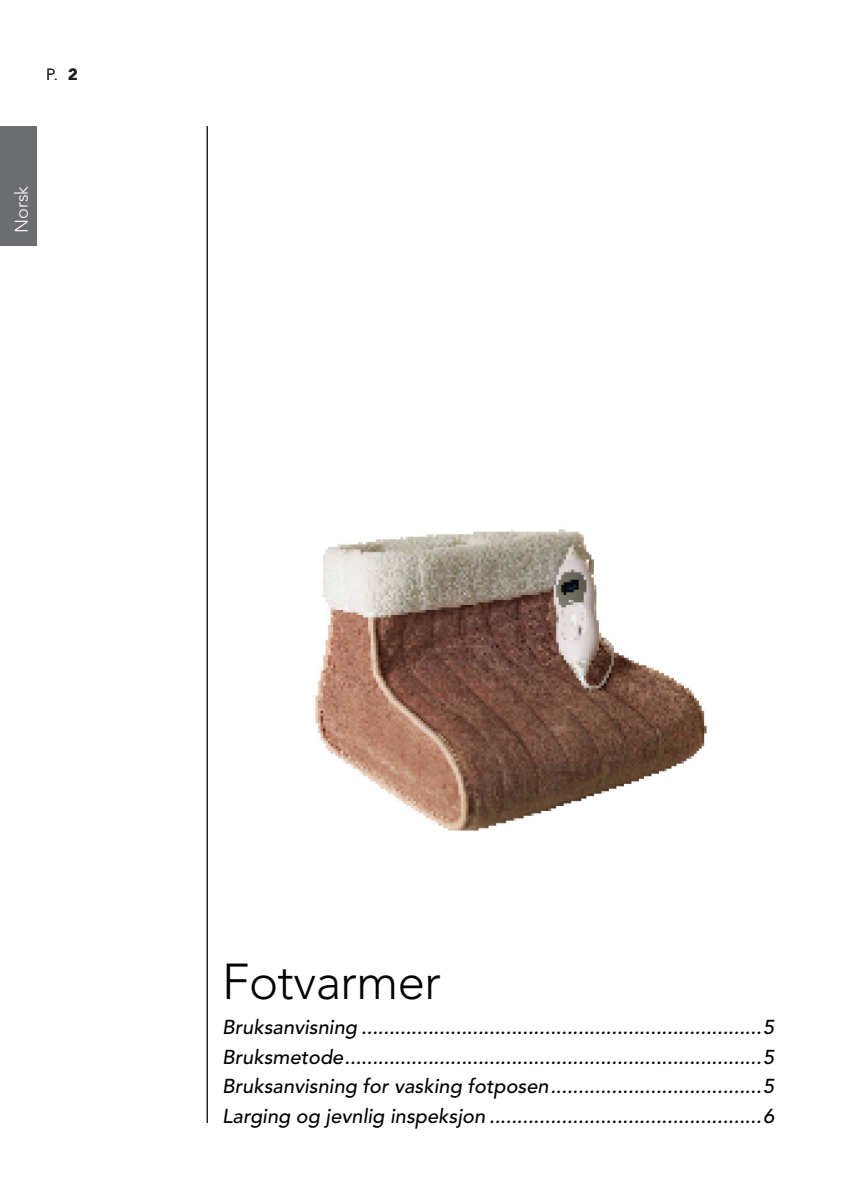
<style>
.page{position:relative;width:842px;height:1191px;background:#fff}
.page>*{position:absolute;margin:0;border:0;box-sizing:border-box;transform-origin:0 0}
.t1{font:300 50px "Avenir LT Std";letter-spacing:-.01em;color:#010205}
.t2{font:italic 500 20px/29.6px "Avenir LT Std";color:#010205;text-align:justify}
.t3{font:300 18px "Avenir LT Std";color:#fff}
.t4{font:300 16px "Avenir LT Std";color:#231f20}
.s1{font-weight:900}
</style>
<div class="page">
<div style="left:0;top:126px;width:37px;height:119px;background:#6c6d70"></div>
<hr style="left:207px;top:126px;width:1px;height:997px;background:#231f20">
<img style="left:315px;top:529px;width:392px;height:302px">
<p class="t4" style="left:46px;top:65px;width:33px">P. <span class="s1">2</span></p>
<p class="t3" style="left:11px;top:233px;width:49px;rotate:-90deg">Norsk</p>
<h1 class="t1" style="left:222px;top:952px;width:220px">Fotvarmer</h1>
<p class="t2" style="left:222px;top:1012px;width:554px">Bruksanvisning ........................................................................5<br>Bruksmetode...........................................................................5<br>Bruksanvisning for vasking fotposen......................................5<br>Larging og jevnlig inspeksjon .................................................6</p>
</div>
